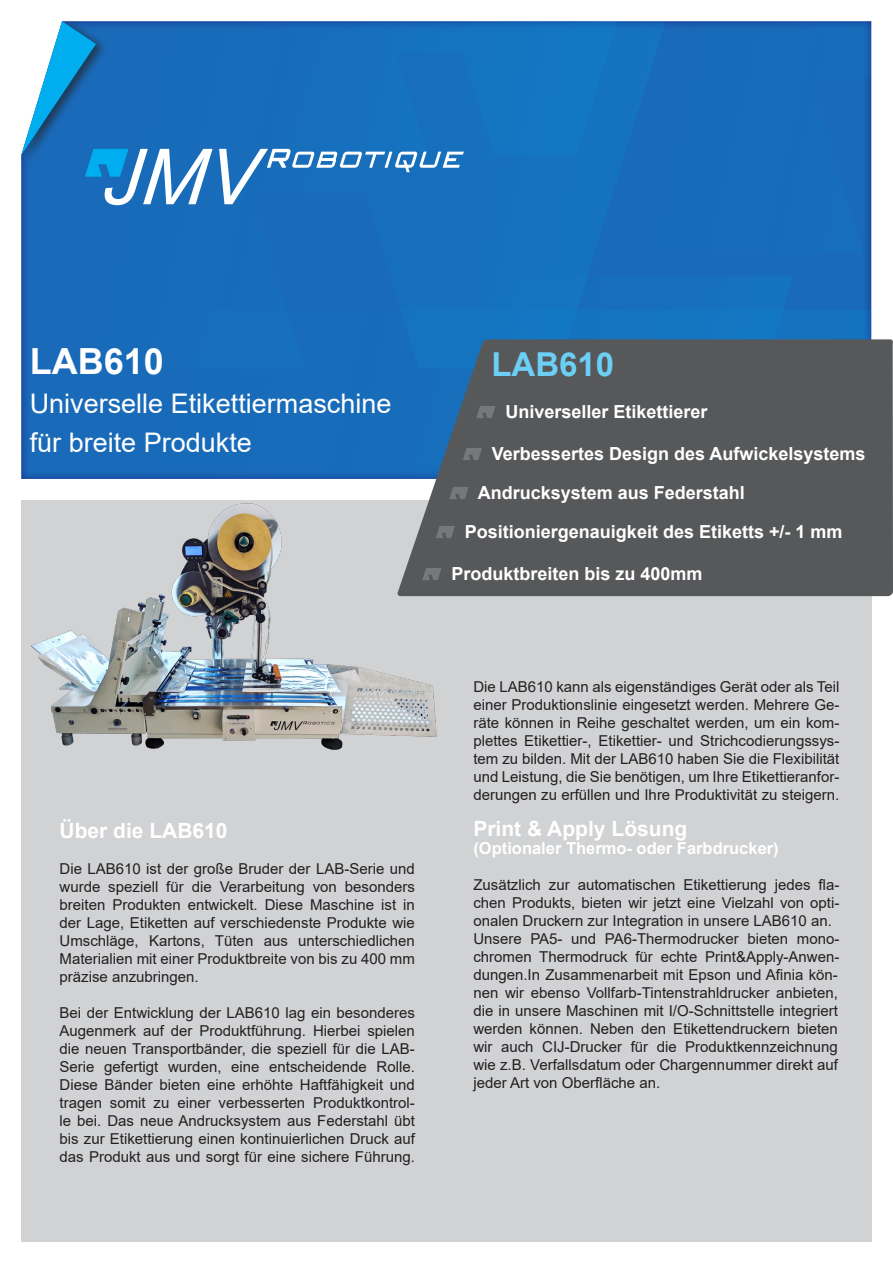
<style>
.page{position:relative;width:893px;height:1263px;background:#fff}
.page>*{position:absolute;margin:0;border:0;box-sizing:border-box;transform-origin:0 0}
.t1{font:700 36px "Arial";color:#fff}
.t2{font:700 33px "Arial";color:#6bcff6}
.t3{font:27px/39px "Arial";color:#fff}
.t4{font:700 21px "Arial";color:#fff}
.t5{font:700 18px "Arial";color:#fff}
.t6{font:700 16.5px "Arial";color:#fff}
.t7{font:15px/18px "Arial";color:#231f20;text-align:justify}
</style>
<div class="page">
<div style="left:21px;top:500px;width:850px;height:742px;background:#d1d2d4"></div>
<svg style="left:21px;top:205px;width:850px;height:105px;fill:#196ab8"></svg>
<div style="left:63px;top:21px;width:617px;height:289px;background:#186cb9"></div>
<div style="left:622px;top:21px;width:249px;height:233px;background:#186bb9"></div>
<div style="left:21px;top:310px;width:850px;height:169px;background:#186bb9"></div>
<div style="left:433px;top:276px;width:360px;height:63px;background:#1572bf"></div>
<div style="left:286px;top:21px;width:361px;height:134px;background:#1572be"></div>
<img style="left:22px;top:472px;width:435px;height:278px">
<svg style="left:397px;top:339px;width:496px;height:257px;fill:#57585a"></svg>
<svg style="left:463px;top:329px;width:207px;height:131px"></svg>
<svg style="left:449px;top:487px;width:19px;height:12px"></svg>
<svg style="left:436px;top:526px;width:19px;height:12px"></svg>
<svg style="left:422px;top:568px;width:19px;height:12px"></svg>
<svg style="left:21px;top:21px;width:192px;height:184px"></svg>
<svg style="left:219px;top:149px;width:245px;height:55px"></svg>
<p class="t1" style="left:30px;top:336px;width:136px">LAB610</p>
<p class="t3" style="left:30px;top:383px;width:363px">Universelle Etikettiermaschine für breite Produkte</p>
<p class="t2" style="left:491px;top:341px;width:124px">LAB610</p>
<p class="t5" style="left:505px;top:399px;width:204px">Universeller Etikettierer</p>
<p class="t5" style="left:492px;top:441px;width:375px">Verbessertes Design des Aufwickelsystems</p>
<p class="t5" style="left:478px;top:480px;width:269px">Andrucksystem aus Federstahl</p>
<p class="t5" style="left:465px;top:519px;width:379px">Positioniergenauigkeit des Etiketts +/- 1 mm</p>
<p class="t5" style="left:451px;top:561px;width:253px">Produktbreiten bis zu 400mm</p>
<p class="t4" style="left:60px;top:816px;width:170px">Über die LAB610</p>
<p class="t7" style="left:60px;top:860px;width:357px">Die LAB610 ist der große Bruder der LAB-Serie und wurde speziell für die Verarbeitung von besonders breiten Produkten entwickelt. Diese Maschine ist in der Lage, Etiketten auf verschiedenste Produkte wie Umschläge, Kartons, Tüten aus unterschiedlichen Materialien mit einer Produktbreite von bis zu 400 mm präzise anzubringen.</p>
<p class="t7" style="left:60px;top:1004px;width:357px">Bei der Entwicklung der LAB610 lag ein besonderes Augenmerk auf der Produktführung. Hierbei spielen die neuen Transportbänder, die speziell für die LAB-Serie gefertigt wurden, eine entscheidende Rolle.<br>Diese Bänder bieten eine erhöhte Haftfähigkeit und tragen somit zu einer verbesserten Produktkontrol&shy;le bei. Das neue Andrucksystem aus Federstahl übt bis zur Etikettierung einen kontinuierlichen Druck auf das Produkt aus und sorgt für eine sichere Führung.</p>
<p class="t7" style="left:473px;top:678px;width:367px">Die LAB610 kann als eigenständiges Gerät oder als Teil einer Produktionslinie eingesetzt werden. Mehrere Ge&shy;räte können in Reihe geschaltet werden, um ein kom&shy;plettes Etikettier-, Etikettier- und Strichcodierungssys&shy;tem zu bilden. Mit der LAB610 haben Sie die Flexibilität und Leistung, die Sie benötigen, um Ihre Etikettieranfor&shy;derungen zu erfüllen und Ihre Produktivität zu steigern.</p>
<p class="t4" style="left:473px;top:814px;width:215px">Print &amp; Apply Lösung</p>
<p class="t6" style="left:473px;top:836px;width:307px">(Optionaler Thermo- oder Farbdrucker)</p>
<p class="t7" style="left:473px;top:876px;width:367px">Zusätzlich zur automatischen Etikettierung jedes fla&shy;chen Produkts, bieten wir jetzt eine Vielzahl von opti&shy;onalen Druckern zur Integration in unsere LAB610 an.</p>
<p class="t7" style="left:473px;top:930px;width:367px">Unsere PA5- und PA6-Thermodrucker bieten mono&shy;chromen Thermodruck für echte Print&amp;Apply-Anwen&shy;dungen.In Zusammenarbeit mit Epson und Afinia kön&shy;nen wir ebenso Vollfarb-Tintenstrahldrucker anbieten, die in unsere Maschinen mit I/O-Schnittstelle integriert werden können. Neben den Etikettendruckern bieten wir auch CIJ-Drucker für die Produktkennzeichnung wie z.B. Verfallsdatum oder Chargennummer direkt auf jeder Art von Oberfläche an.</p>
</div>
